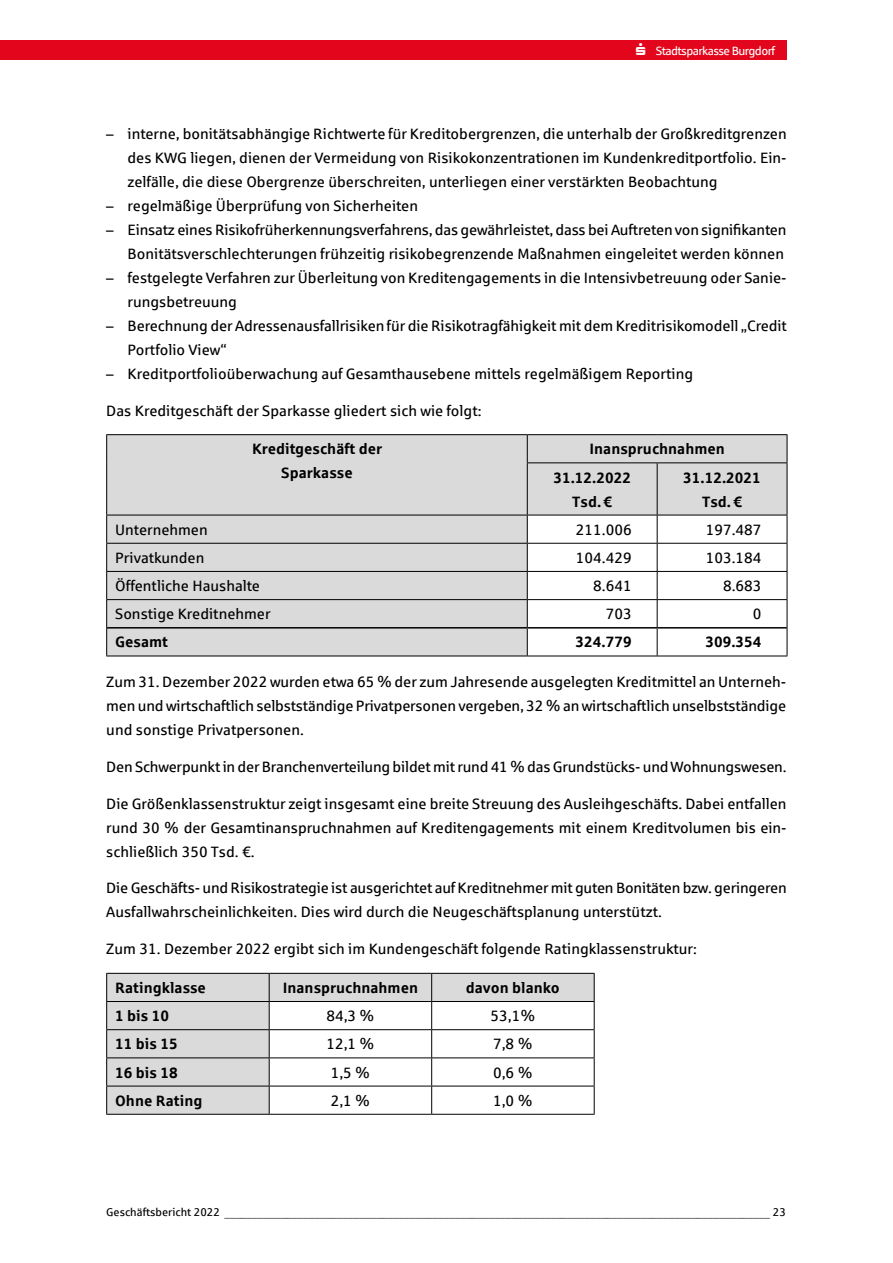
<style>
.page{position:relative;width:893px;height:1263px;background:#fff}
.page>*{position:absolute;margin:0;border:0;box-sizing:border-box;transform-origin:0 0}
.t1{font:15px/24px "Sparkasse Rg";color:#000;text-align:justify}
.t2{font:700 15px/24px "Sparkasse Rg";color:#000;text-align:center}
.t3{font:12px "Sparkasse Rg";letter-spacing:-.05em;color:#fff}
</style>
<div class="page">
<svg style="left:107px;top:435px;width:680px;height:221px;fill:#dadada"></svg>
<hr style="left:106px;top:434px;width:421px;height:1px;background:#000">
<svg style="left:106px;top:435px;width:1px;height:28px"></svg>
<hr style="left:527px;top:434px;width:130px;height:1px;background:#000">
<svg style="left:527px;top:435px;width:1px;height:27px"></svg>
<hr style="left:657px;top:434px;width:130px;height:1px;background:#000">
<svg style="left:787px;top:435px;width:1px;height:27px"></svg>
<hr style="left:106px;top:463px;width:1px;height:52px;background:#000">
<hr style="left:527px;top:462px;width:130px;height:1px;background:#000">
<hr style="left:527px;top:463px;width:1px;height:52px;background:#000">
<hr style="left:657px;top:462px;width:130px;height:1px;background:#000">
<hr style="left:657px;top:463px;width:1px;height:52px;background:#000">
<hr style="left:787px;top:463px;width:1px;height:52px;background:#000">
<hr style="left:106px;top:515px;width:421px;height:1px;background:#000">
<hr style="left:527px;top:515px;width:130px;height:1px;background:#000">
<hr style="left:657px;top:515px;width:130px;height:1px;background:#000">
<hr style="left:106px;top:543px;width:421px;height:1px;background:#000">
<hr style="left:527px;top:543px;width:130px;height:1px;background:#000">
<hr style="left:657px;top:543px;width:130px;height:1px;background:#000">
<hr style="left:106px;top:571px;width:421px;height:1px;background:#000">
<hr style="left:527px;top:571px;width:130px;height:1px;background:#000">
<hr style="left:657px;top:571px;width:130px;height:1px;background:#000">
<hr style="left:106px;top:599px;width:421px;height:1px;background:#000">
<hr style="left:527px;top:599px;width:130px;height:1px;background:#000">
<hr style="left:657px;top:599px;width:130px;height:1px;background:#000">
<svg style="left:106px;top:515px;width:1px;height:141px"></svg>
<svg style="left:527px;top:515px;width:1px;height:141px"></svg>
<svg style="left:657px;top:515px;width:1px;height:141px"></svg>
<svg style="left:787px;top:515px;width:1px;height:141px"></svg>
<hr style="left:106px;top:656px;width:421px;height:1px;background:#000">
<hr style="left:527px;top:656px;width:130px;height:1px;background:#000">
<hr style="left:657px;top:656px;width:130px;height:1px;background:#000">
<hr style="left:107px;top:627px;width:420px;height:1px;background:#000">
<hr style="left:527px;top:627px;width:130px;height:1px;background:#000">
<hr style="left:657px;top:627px;width:130px;height:1px;background:#000">
<svg style="left:107px;top:974px;width:487px;height:140px"></svg>
<hr style="left:106px;top:973px;width:163px;height:1px;background:#000">
<hr style="left:269px;top:973px;width:163px;height:1px;background:#000">
<hr style="left:432px;top:973px;width:163px;height:1px;background:#000">
<hr style="left:106px;top:1001px;width:163px;height:1px;background:#000">
<hr style="left:269px;top:1001px;width:163px;height:1px;background:#000">
<hr style="left:432px;top:1001px;width:163px;height:1px;background:#000">
<hr style="left:106px;top:1029px;width:163px;height:1px;background:#000">
<hr style="left:269px;top:1029px;width:163px;height:1px;background:#000">
<hr style="left:432px;top:1029px;width:163px;height:1px;background:#000">
<hr style="left:106px;top:1057px;width:163px;height:1px;background:#000">
<hr style="left:269px;top:1057px;width:163px;height:1px;background:#000">
<hr style="left:432px;top:1057px;width:163px;height:1px;background:#000">
<hr style="left:106px;top:1086px;width:163px;height:1px;background:#000">
<svg style="left:106px;top:974px;width:1px;height:140px"></svg>
<hr style="left:269px;top:1086px;width:163px;height:1px;background:#000">
<svg style="left:269px;top:974px;width:1px;height:140px"></svg>
<hr style="left:432px;top:1086px;width:163px;height:1px;background:#000">
<svg style="left:431px;top:974px;width:1px;height:140px"></svg>
<svg style="left:594px;top:974px;width:1px;height:140px"></svg>
<hr style="left:106px;top:1114px;width:163px;height:1px;background:#000">
<hr style="left:269px;top:1114px;width:163px;height:1px;background:#000">
<hr style="left:432px;top:1114px;width:163px;height:1px;background:#000">
<div style="left:0;top:41px;width:787px;height:19px;background:#e3051b"></div>
<p class="t3" style="left:636px;top:43px;width:141px">▲ Stadtsparkasse Burgdorf</p>
<p class="t1" style="left:128px;top:121px;width:661px;text-indent:-21px">– interne, bonitätsabhängige Richtwerte für Kreditobergrenzen, die unterhalb der Großkreditgrenzen des KWG liegen, dienen der Vermeidung von Risikokonzentrationen im Kundenkreditportfolio. Ein&shy;zelfälle, die diese Obergrenze überschreiten, unterliegen einer verstärkten Beobachtung</p>
<p class="t1" style="left:106px;top:193px;width:313px">– regelmäßige Überprüfung von Sicherheiten</p>
<p class="t1" style="left:106px;top:217px;width:682px;text-align:right">– Einsatz eines Risikofrüherkennungsverfahrens, das gewährleistet, dass bei Auftreten von signifikanten<br>Bonitätsverschlechterungen frühzeitig risikobegrenzende Maßnahmen eingeleitet werden können</p>
<p class="t1" style="left:128px;top:265px;width:661px;text-indent:-21px">– festgelegte Verfahren zur Überleitung von Kreditengagements in die Intensivbetreuung oder Sanie&shy;rungsbetreuung</p>
<p class="t1" style="left:128px;top:313px;width:661px;text-indent:-21px">– Berechnung der Adressenausfallrisiken für die Risikotragfähigkeit mit dem Kreditrisikomodell „Credit<br>Portfolio View“</p>
<p class="t1" style="left:106px;top:361px;width:588px">– Kreditportfolioüberwachung auf Gesamthausebene mittels regelmäßigem Reporting</p>
<p class="t1" style="left:106px;top:398px;width:377px">Das Kreditgeschäft der Sparkasse gliedert sich wie folgt:</p>
<p class="t2" style="left:252px;top:436px;width:131px">Kreditgeschäft der<br>Sparkasse</p>
<p class="t2" style="left:553px;top:434px;width:173px;line-height:28.2px;text-align:left;text-indent:36px">Inanspruchnahmen<br>31.12.2022</p>
<p class="t2" style="left:572px;top:489px;width:41px">Tsd.€</p>
<p class="t2" style="left:683px;top:465px;width:79px">31.12.2021<br>Tsd.€</p>
<p class="t1" style="left:115px;top:517px;width:94px">Unternehmen</p>
<p class="t1" style="left:576px;top:517px;width:57px">211.006</p>
<p class="t1" style="left:706px;top:517px;width:57px">197.487</p>
<p class="t1" style="left:115px;top:545px;width:91px">Privatkunden</p>
<p class="t1" style="left:576px;top:545px;width:57px">104.429</p>
<p class="t1" style="left:706px;top:545px;width:57px">103.184</p>
<p class="t1" style="left:115px;top:573px;width:146px">Öffentliche Haushalte</p>
<p class="t1" style="left:593px;top:573px;width:40px">8.641</p>
<p class="t1" style="left:723px;top:573px;width:40px">8.683</p>
<p class="t1" style="left:115px;top:602px;width:157px">Sonstige Kreditnehmer</p>
<p class="t1" style="left:606px;top:602px;width:27px">703</p>
<p class="t1" style="left:753px;top:602px;width:10px">0</p>
<p class="t2" style="left:115px;top:630px;width:54px">Gesamt</p>
<p class="t2" style="left:575px;top:630px;width:58px">324.779</p>
<p class="t2" style="left:705px;top:630px;width:58px">309.354</p>
<p class="t1" style="left:106px;top:669px;width:681px">Zum 31. Dezember 2022 wurden etwa 65 % der zum Jahresende ausgelegten Kreditmittel an Unterneh&shy;men und wirtschaftlich selbstständige Privatpersonen vergeben, 32 % an wirtschaftlich unselbstständige und sonstige Privatpersonen.</p>
<p class="t1" style="left:106px;top:754px;width:682px">Den Schwerpunkt in der Branchenverteilung bildet mit rund 41 % das Grundstücks- und Wohnungswesen.</p>
<p class="t1" style="left:106px;top:791px;width:682px">Die Größenklassenstruktur zeigt insgesamt eine breite Streuung des Ausleihgeschäfts. Dabei entfallen rund 30 % der Gesamtinanspruchnahmen auf Kreditengagements mit einem Kreditvolumen bis ein&shy;schließlich 350 Tsd. €.</p>
<p class="t1" style="left:106px;top:876px;width:682px">Die Geschäfts- und Risikostrategie ist ausgerichtet auf Kreditnehmer mit guten Bonitäten bzw. geringeren<br>Ausfallwahrscheinlichkeiten. Dies wird durch die Neugeschäftsplanung unterstützt.</p>
<p class="t1" style="left:106px;top:936px;width:592px">Zum 31. Dezember 2022 ergibt sich im Kundengeschäft folgende Ratingklassenstruktur:</p>
<p class="t2" style="left:115px;top:975px;width:92px">Ratingklasse</p>
<p class="t2" style="left:283px;top:975px;width:137px">Inanspruchnahmen</p>
<p class="t2" style="left:466px;top:975px;width:95px">davon blanko</p>
<p class="t2" style="left:115px;top:1003px;width:56px">1 bis 10</p>
<p class="t1" style="left:326px;top:1003px;width:50px">84,3 %</p>
<p class="t1" style="left:491px;top:1003px;width:46px">53,1%</p>
<p class="t2" style="left:115px;top:1031px;width:64px">11 bis 15</p>
<p class="t1" style="left:326px;top:1032px;width:50px">12,1 %</p>
<p class="t1" style="left:493px;top:1032px;width:41px">7,8 %</p>
<p class="t2" style="left:115px;top:1060px;width:64px">16 bis 18</p>
<p class="t1" style="left:331px;top:1060px;width:41px">1,5 %</p>
<p class="t1" style="left:493px;top:1060px;width:41px">0,6 %</p>
<p class="t2" style="left:115px;top:1088px;width:89px">Ohne Rating</p>
<p class="t1" style="left:331px;top:1088px;width:41px">2,1 %</p>
<p class="t1" style="left:493px;top:1088px;width:41px">1,0 %</p>
</div>
